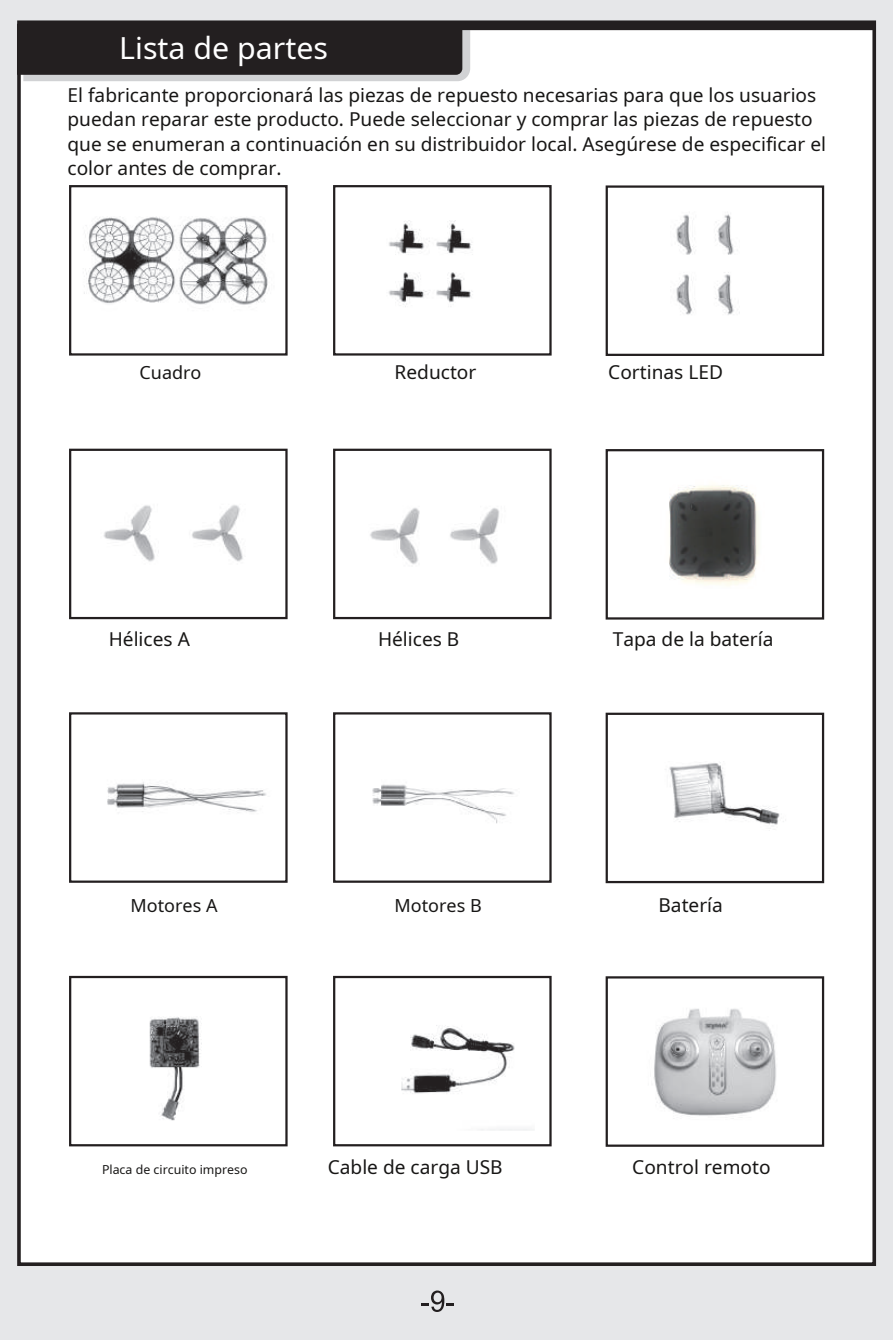
<style>
.page{position:relative;width:893px;height:1340px;background:#fff}
.page>*{position:absolute;margin:0;border:0;box-sizing:border-box;transform-origin:0 0}
.t1{font:30.38px "Noto Sans";color:#fff}
.t2{font:19.12px/24.3px "Noto Sans";color:#171615}
.t3{font:18px "Noto Sans";color:#171615}
.t4{font:12.38px "Noto Sans";color:#171615}
</style>
<div class="page">
<div style="left:0;top:0;width:893px;height:1339px;background:#e6e7e9"></div>
<div style="left:17px;top:20px;width:859px;height:1245px;background:#fff;border:4px solid #231f20"></div>
<svg style="left:421px;top:1290px;width:33px;height:21px"></svg>
<div style="left:69px;top:185px;width:219px;height:170px;border:2px solid #231f20"></div>
<div style="left:333px;top:185px;width:219px;height:170px;border:2px solid #231f20"></div>
<div style="left:606px;top:185px;width:218px;height:171px;border:2px solid #231f20"></div>
<div style="left:69px;top:448px;width:219px;height:171px;border:2px solid #231f20"></div>
<div style="left:333px;top:448px;width:219px;height:171px;border:2px solid #231f20"></div>
<div style="left:606px;top:449px;width:218px;height:170px;border:2px solid #231f20"></div>
<div style="left:69px;top:712px;width:219px;height:170px;border:2px solid #231f20"></div>
<div style="left:333px;top:712px;width:219px;height:170px;border:2px solid #231f20"></div>
<div style="left:606px;top:712px;width:218px;height:171px;border:2px solid #231f20"></div>
<div style="left:69px;top:975px;width:219px;height:171px;border:2px solid #231f20"></div>
<div style="left:333px;top:975px;width:219px;height:171px;border:2px solid #231f20"></div>
<div style="left:606px;top:976px;width:218px;height:170px;border:2px solid #231f20"></div>
<svg style="left:17px;top:24px;width:857px;height:57px"></svg>
<img style="left:84px;top:216px;width:184px;height:89px">
<img style="left:653px;top:1008px;width:123px;height:111px">
<img style="left:669px;top:762px;width:115px;height:63px">
<img style="left:372px;top:784px;width:142px;height:40px">
<img style="left:107px;top:782px;width:160px;height:31px">
<img style="left:149px;top:1017px;width:53px;height:104px">
<img style="left:401px;top:1025px;width:133px;height:105px">
<img style="left:388px;top:220px;width:85px;height:87px">
<img style="left:676px;top:214px;width:64px;height:101px">
<img style="left:669px;top:485px;width:90px;height:101px">
<img style="left:333px;top:497px;width:278px;height:123px">
<img style="left:17px;top:495px;width:271px;height:149px">
<div style="left:136px;top:634px;width:76px;height:16px;background:#fff"></div>
<h1 class="t1" style="left:119px;top:27px;width:210px">Lista de partes</h1>
<p class="t2" style="left:68px;top:82px;width:760px">El fabricante proporcionará las piezas de repuesto necesarias para que los usuarios puedan reparar este producto. Puede seleccionar y comprar las piezas de repuesto que se enumeran a continuación en su distribuidor local. Asegúrese de especificar el color antes de comprar.</p>
<p class="t3" style="left:140px;top:359px;width:63px">Cuadro</p>
<p class="t2" style="left:395px;top:359px;width:83px">Reductor</p>
<p class="t2" style="left:608px;top:359px;width:116px">Cortinas LED</p>
<p class="t2" style="left:109px;top:626px;width:83px">Hélices A</p>
<p class="t2" style="left:378px;top:626px;width:83px">Hélices B</p>
<p class="t2" style="left:613px;top:626px;width:162px">Tapa de la batería</p>
<p class="t3" style="left:131px;top:893px;width:88px">Motores A</p>
<p class="t3" style="left:395px;top:893px;width:89px">Motores B</p>
<p class="t2" style="left:659px;top:892px;width:66px">Batería</p>
<p class="t4" style="left:102px;top:1160px;width:147px">Placa de circuito impreso</p>
<p class="t2" style="left:328px;top:1154px;width:176px">Cable de carga USB</p>
<p class="t2" style="left:632px;top:1154px;width:140px">Control remoto</p>
</div>
